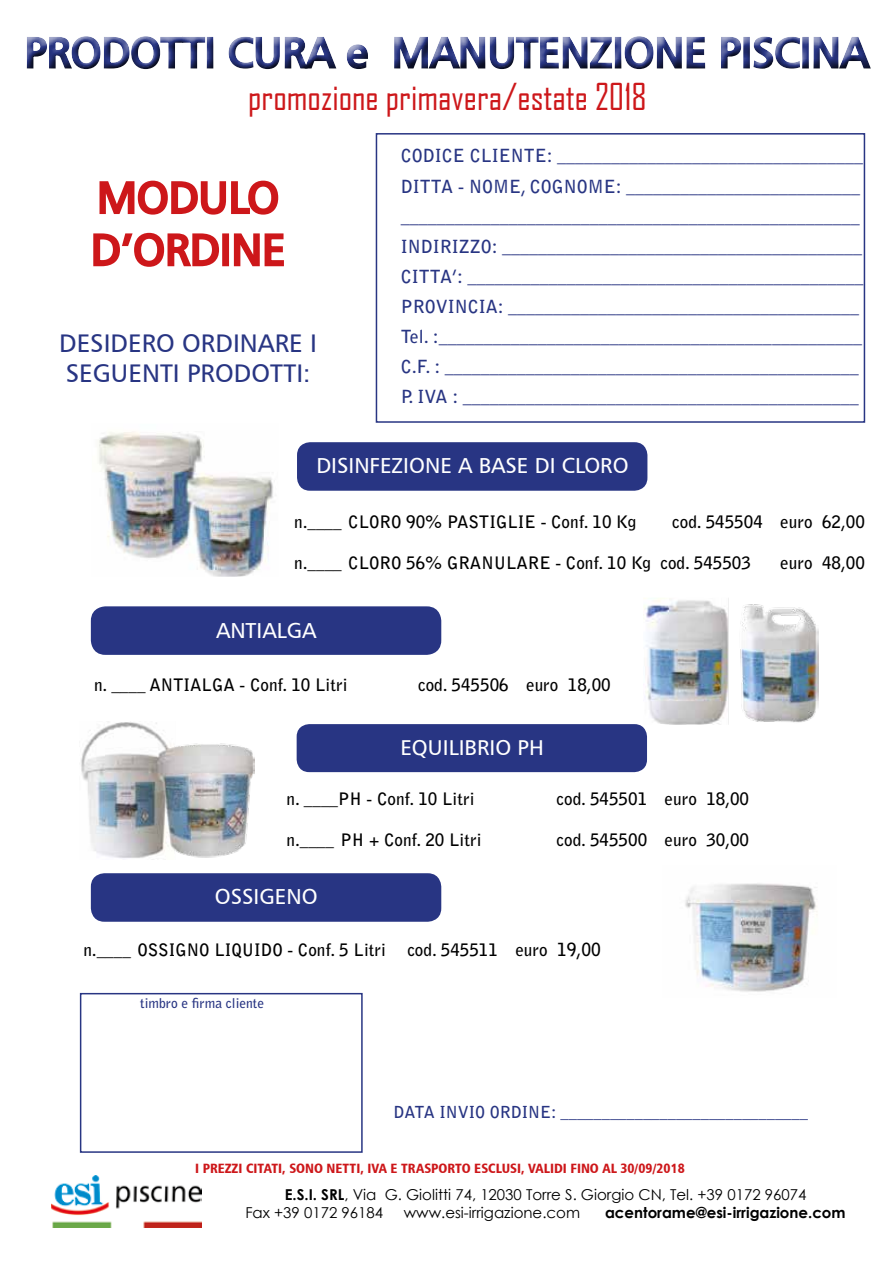
<style>
.page{position:relative;width:893px;height:1263px;background:#fff}
.page>*{position:absolute;margin:0;border:0;box-sizing:border-box;transform-origin:0 0}
.t1{font:43.5px/52.2px "Humanist 777 BT Roman B";color:#cd171a}
.t2{font:42px "Humanist 777 BT Roman B";color:#283583}
.t3{font:35.55px "Agency FB";color:#cd171a}
.t4{font:25.5px/30.6px "Humanist 777 BT Roman B";color:#283583}
.t5{font:21.75px "Humanist 777 BT Roman B";color:#fff}
.t6{font:21.45px "Humanist 777 BT Roman B";color:#fff}
.t7{font:700 18px/30.2px "Bell Gothic Std";color:#283583}
.t8{font:700 17.1px "Bell Gothic Std";color:#000}
.t9{font:700 16.5px "Bell Gothic Std";color:#283583}
.t10{font:15px/18px "Century Gothic";color:#000}
.t11{font:700 15px "Century Gothic";color:#000}
.t12{font:13.5px "Humanist 777 BT Black Condensed B";color:#cd171a}
.t13{font:700 13.5px "Bell Gothic Std";color:#283583}
.s1{font-size:18px}
.s2{font-weight:700}
</style>
<div class="page">
<div style="left:376px;top:133px;width:489px;height:290px;border:2px solid #283583"></div>
<img style="left:51px;top:1176px;width:150px;height:52px">
<img style="left:99px;top:431px;width:174px;height:146px">
<img style="left:644px;top:598px;width:174px;height:126px">
<img style="left:81px;top:721px;width:173px;height:137px">
<img style="left:685px;top:883px;width:132px;height:109px">
<div style="left:297px;top:442px;width:350px;height:49px;background:#283583;border-radius:13px"></div>
<div style="left:91px;top:606px;width:350px;height:49px;background:#283583;border-radius:15px"></div>
<div style="left:297px;top:724px;width:350px;height:48px;background:#283583;border-radius:13px"></div>
<div style="left:91px;top:873px;width:350px;height:49px;background:#283583;border-radius:14px"></div>
<div style="left:18px;top:30px;width:862px;height:49px;background:#000;opacity:.75"></div>
<div style="left:80px;top:993px;width:283px;height:160px;border:2px solid #283583"></div>
<svg style="left:93px;top:180px;width:191px;height:87px"></svg>
<h2 class="t2" style="left:24px;top:26px;width:845px">PRODOTTI CURA e MANUTENZIONE PISCINA</h2>
<h3 class="t3" style="left:248px;top:75px;width:400px">promozione primavera/estate 2018</h3>
<h1 class="t1" style="left:91px;top:171px;width:196px">MODULO<br>D’ORDINE</h1>
<h3 class="t4" style="left:59px;top:327px;width:259px">DESIDERO ORDINARE I<br>SEGUENTI PRODOTTI:</h3>
<p class="t7" style="left:401px;top:141px;width:464px">CODICE CLIENTE: __________________________________ DITTA - NOME, COGNOME: __________________________ ___________________________________________________ INDIRIZZO: ________________________________________ CITTA’: ____________________________________________ PROVINCIA: _______________________________________ Tel. :_______________________________________________ C.F. : ______________________________________________ P. IVA : ____________________________________________</p>
<p class="t5" style="left:316px;top:452px;width:314px">DISINFEZIONE A BASE DI CLORO</p>
<p class="t8" style="left:294px;top:512px;width:344px">n.____ CLORO 90% PASTIGLIE - Conf. 10 Kg</p>
<p class="t8" style="left:672px;top:512px;width:194px">cod. 545504 euro 62,00</p>
<p class="t8" style="left:294px;top:553px;width:458px">n.____ CLORO 56% GRANULARE - Conf. 10 Kg cod. 545503</p>
<p class="t8" style="left:780px;top:553px;width:86px">euro 48,00</p>
<p class="t5" style="left:216px;top:616px;width:102px">ANTIALGA</p>
<p class="t8" style="left:94px;top:675px;width:255px">n. ____ ANTIALGA - Conf. 10 Litri</p>
<p class="t8" style="left:418px;top:675px;width:194px">cod. 545506 euro 18,00</p>
<p class="t6" style="left:400px;top:734px;width:145px">EQUILIBRIO PH</p>
<p class="t8" style="left:287px;top:788px;width:189px">n. ____PH - Conf. 10 Litri</p>
<p class="t8" style="left:557px;top:788px;width:194px">cod. 545501 euro 18,00</p>
<p class="t8" style="left:287px;top:829px;width:196px">n.____ PH + Conf. 20 Litri</p>
<p class="t8" style="left:557px;top:829px;width:194px">cod. 545500 euro 30,00</p>
<p class="t5" style="left:215px;top:883px;width:104px">OSSIGENO</p>
<p class="t8" style="left:83px;top:939px;width:304px">n.____ OSSIGNO LIQUIDO - Conf. 5 Litri</p>
<p class="t8" style="left:407px;top:939px;width:195px">cod. 545511 euro <span class="s1">19,00</span></p>
<p class="t13" style="left:140px;top:994px;width:125px">timbro e firma cliente</p>
<p class="t9" style="left:393px;top:1102px;width:416px">DATA INVIO ORDINE: ______________________________</p>
<p class="t12" style="left:195px;top:1159px;width:491px">I PREZZI CITATI, SONO NETTI, IVA E TRASPORTO ESCLUSI, VALIDI FINO AL 30/09/2018</p>
<p class="t10" style="left:245px;top:1185px;width:562px;text-indent:39px"><span class="s2">E.S.I. SRL</span>, Via G. Giolitti 74, 12030 Torre S. Giorgio CN, Tel. +39 0172 96074<br>Fax +39 0172 96184</p>
<p class="t10" style="left:404px;top:1203px;width:178px">www.esi-irrigazione.com</p>
<p class="t11" style="left:605px;top:1201px;width:242px">acentorame@esi-irrigazione.com</p>
</div>
